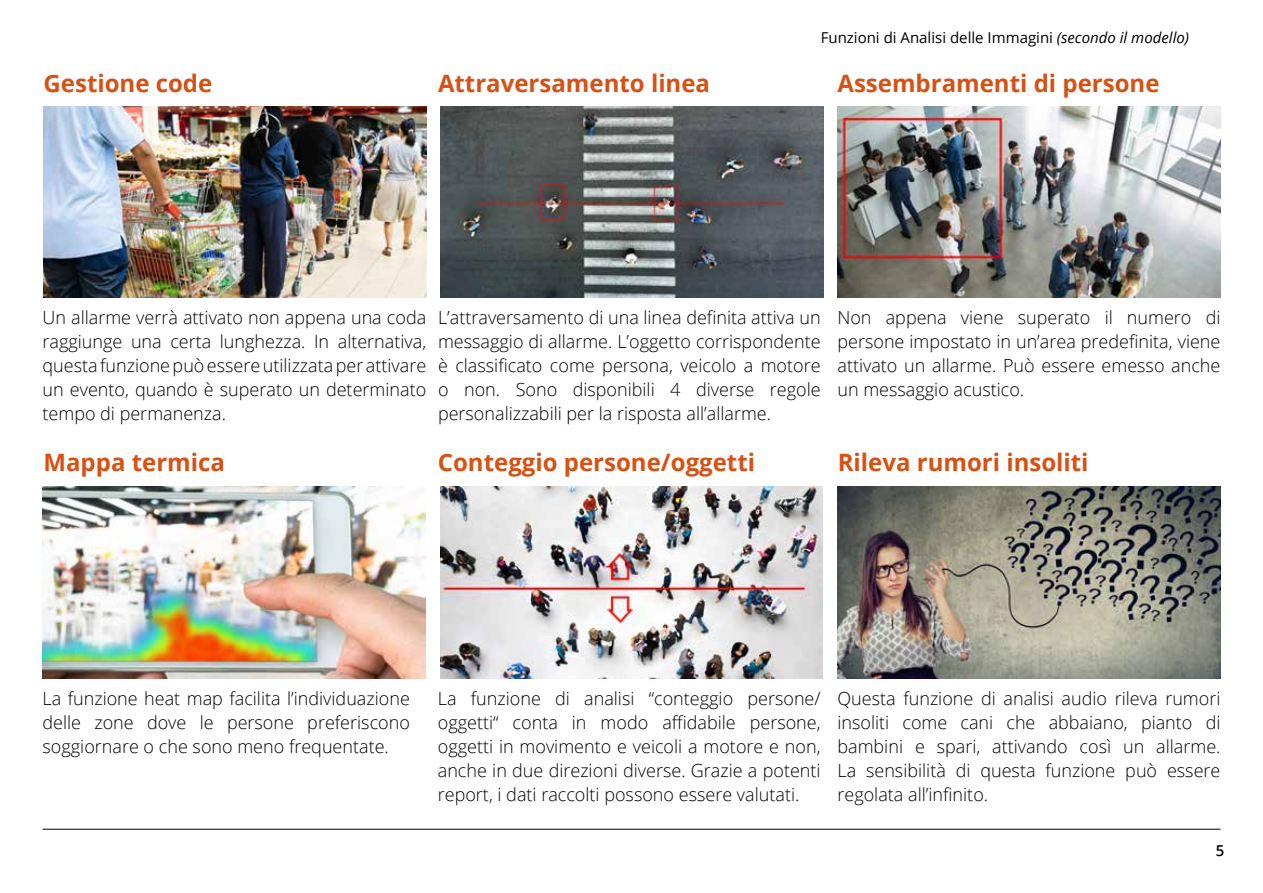
<style>
.page{position:relative;width:1263px;height:893px;background:#fff}
.page>*{position:absolute;margin:0;border:0;box-sizing:border-box;transform-origin:0 0}
.t1{font:700 24px "Open Sans";color:#d65114}
.t2{font:300 18px/24px "Open Sans";color:#000;text-align:justify}
.t3{font:15px "Open Sans";color:#000}
.t4{font:600 15px "Open Sans";color:#000}
.s1{font-style:italic}
</style>
<div class="page">
<hr style="left:43px;top:829px;width:1177px;height:1px;background:#000">
<img style="left:44px;top:106px;width:382px;height:192px">
<img style="left:43px;top:487px;width:382px;height:191px">
<img style="left:440px;top:106px;width:383px;height:192px">
<img style="left:440px;top:487px;width:383px;height:191px">
<img style="left:837px;top:106px;width:383px;height:192px">
<img style="left:838px;top:487px;width:382px;height:191px">
<h1 class="t1" style="left:44px;top:67px;width:170px">Gestione code</h1>
<h1 class="t1" style="left:438px;top:67px;width:274px">Attraversamento linea</h1>
<p class="t3" style="left:821px;top:27px;width:370px">Funzioni di Analisi delle Immagini <span class="s1">(secondo il modello)</span></p>
<h1 class="t1" style="left:837px;top:67px;width:324px">Assembramenti di persone</h1>
<p class="t2" style="left:43px;top:305px;width:385px">Un allarme verrà attivato non appena una coda raggiunge una certa lunghezza. In alternativa, questa funzione può essere utilizzata per attivare un evento, quando è superato un determinato tempo di permanenza.</p>
<h1 class="t1" style="left:44px;top:445px;width:183px">Mappa termica</h1>
<p class="t2" style="left:438px;top:305px;width:384px">L’attraversamento di una linea definita attiva un messaggio di allarme. L’oggetto corrispondente è classificato come persona, veicolo a motore o non. Sono disponibili 4 diverse regole personalizzabili per la risposta all’allarme.</p>
<h1 class="t1" style="left:438px;top:445px;width:319px">Conteggio persone/oggetti</h1>
<p class="t2" style="left:837px;top:305px;width:384px">Non appena viene superato il numero di persone impostato in un’area predefinita, viene attivato un allarme. Può essere emesso anche un messaggio acustico.</p>
<h1 class="t1" style="left:838px;top:445px;width:252px">Rileva rumori insoliti</h1>
<p class="t2" style="left:43px;top:686px;width:369px">La funzione heat map facilita l’individuazione delle zone dove le persone preferiscono soggiornare o che sono meno frequentate.</p>
<p class="t2" style="left:438px;top:686px;width:384px">La funzione di analisi “conteggio persone/ oggetti“ conta in modo affidabile persone, oggetti in movimento e veicoli a motore e non, anche in due direzioni diverse. Grazie a potenti report, i dati raccolti possono essere valutati.</p>
<p class="t2" style="left:837px;top:686px;width:384px">Questa funzione di analisi audio rileva rumori insoliti come cani che abbaiano, pianto di bambini e spari, attivando così un allarme.<br>La sensibilità di questa funzione può essere regolata all’infinito.</p>
<p class="t4" style="left:1216px;top:840px;width:10px">5</p>
</div>
